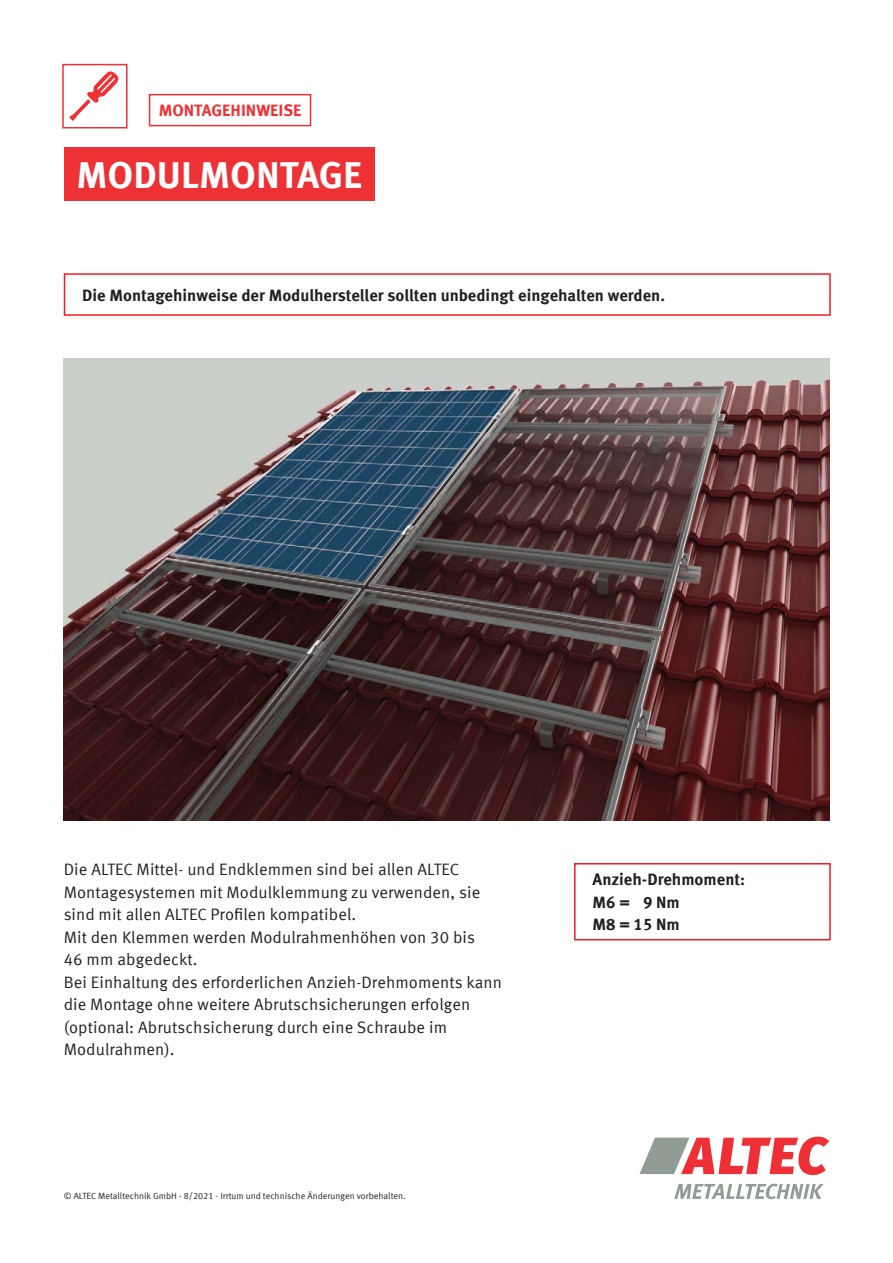
<style>
.page{position:relative;width:893px;height:1263px;background:#fff}
.page>*{position:absolute;margin:0;border:0;box-sizing:border-box;transform-origin:0 0}
.t1{font:700 37.5px "Meta Offc";color:#fff}
.t2{font:16.5px/22.5px "Meta Offc Norm";letter-spacing:.005em;color:#231f20}
.t3{font:700 16.5px/22.5px "Meta Offc";color:#231f20}
.t4{font:700 16.5px "Meta Offc";color:#ee3135}
.t5{font:9px "Meta Offc Norm";color:#231f20}
</style>
<div class="page">
<svg style="left:639px;top:1137px;width:190px;height:38px"></svg>
<svg style="left:674px;top:1184px;width:150px;height:15px"></svg>
<div style="left:64px;top:273px;width:767px;height:43px;border:2px solid #ed1c24"></div>
<div style="left:574px;top:863px;width:257px;height:77px;border:2px solid #ed1c24"></div>
<img style="left:64px;top:358px;width:765px;height:463px">
<div style="left:64px;top:147px;width:311px;height:54px;background:#ee3135"></div>
<div style="left:149px;top:94px;width:162px;height:32px;border:2px solid #ee3135"></div>
<div style="left:62px;top:64px;width:66px;height:65px;border:2px solid #ee3135"></div>
<svg style="left:69px;top:71px;width:50px;height:50px"></svg>
<p class="t4" style="left:159px;top:98px;width:144px">MONTAGEHINWEISE</p>
<h1 class="t1" style="left:76px;top:146px;width:287px">MODULMONTAGE</h1>
<p class="t3" style="left:82px;top:283px;width:584px">Die Montagehinweise der Modulhersteller sollten unbedingt eingehalten werden.</p>
<p class="t2" style="left:64px;top:858px;width:440px">Die ALTEC Mittel- und Endklemmen sind bei allen ALTEC Montagesystemen mit Modulklemmung zu verwenden, sie sind mit allen ALTEC Profilen kompatibel.<br>Mit den Klemmen werden Modulrahmenhöhen von 30 bis<br>46 mm abgedeckt.<br>Bei Einhaltung des erforderlichen Anzieh-Drehmoments kann die Montage ohne weitere Abrutschsicherungen erfolgen (optional: Abrutschsicherung durch eine Schraube im Modulrahmen).</p>
<p class="t5" style="left:64px;top:1189px;width:344px">© ALTEC Metalltechnik GmbH · 8/2021 · Irrtum und technische Änderungen vorbehalten.</p>
<p class="t3" style="left:592px;top:868px;width:154px">Anzieh-Drehmoment:<br>M6 = 9 Nm<br>M8 = 15 Nm</p>
</div>
